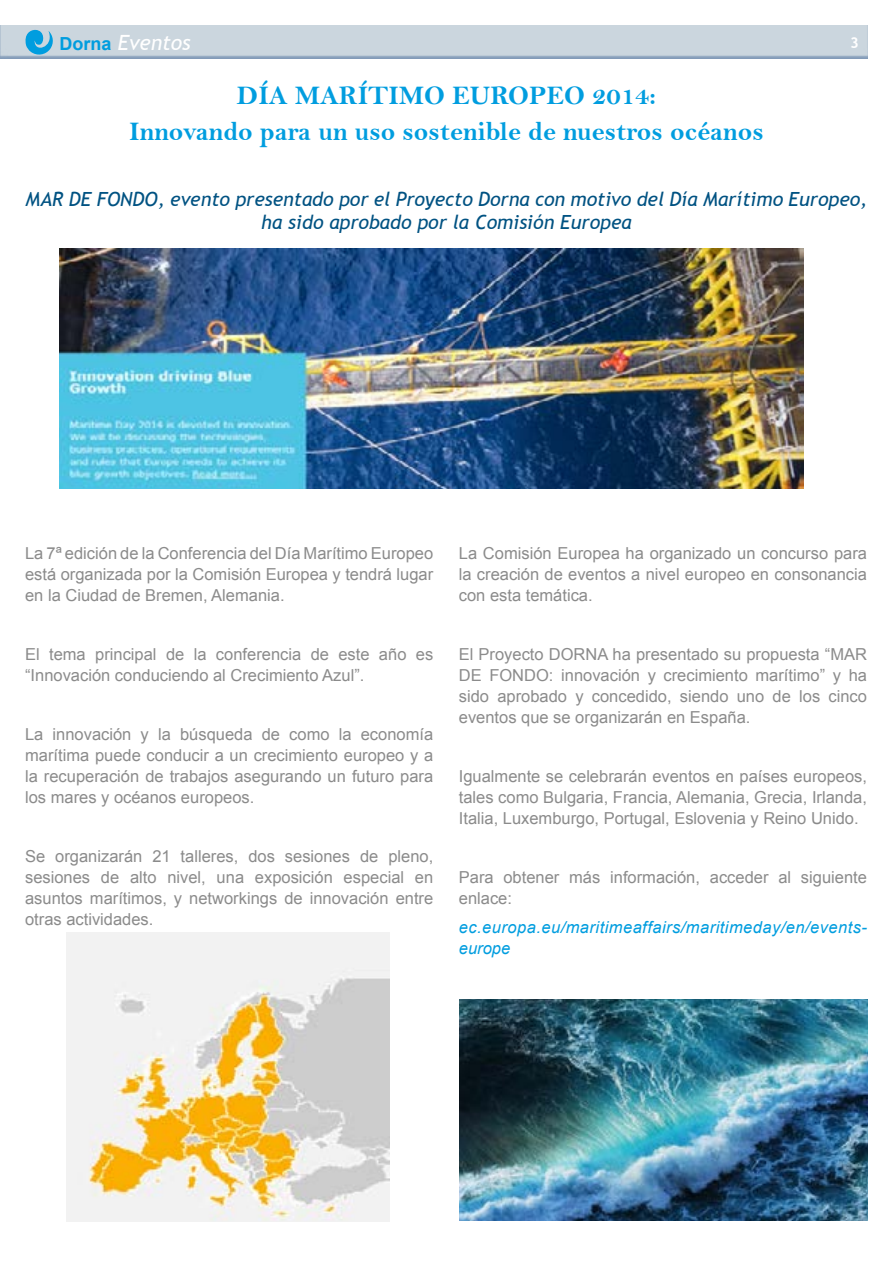
<style>
.page{position:relative;width:893px;height:1263px;background:#fff}
.page>*{position:absolute;margin:0;border:0;box-sizing:border-box;transform-origin:0 0}
.t1{font:27px/35.5px "Bell MT Bold";color:#009ddf;text-align:center}
.t2{font:italic 21px "Trebuchet MS";color:#fff}
.t3{font:italic 19.5px/22.5px "Trebuchet MS";color:#005282;text-align:center}
.t4{font:16.5px/21px "Arial";color:#8b8b8b;text-align:justify}
.t5{font:italic 16.5px/21px "Arial";letter-spacing:.03em;color:#009ddf}
.t6{font:700 15px "Trebuchet MS";color:#fff}
.s1{font-family:"Arial";font-weight:700;font-style:normal;font-size:18px;color:#009ddf}
</style>
<div class="page">
<div style="left:0;top:12px;width:879px;height:48px;background:#6b88ac;opacity:.75"></div>
<svg style="left:23px;top:30px;width:31px;height:26px"></svg>
<img style="left:59px;top:249px;width:744px;height:240px">
<img style="left:66px;top:932px;width:324px;height:289px">
<img style="left:459px;top:999px;width:408px;height:221px">
<p class="t2" style="left:60px;top:30px;width:133px"><span class="s1">Dorna</span> Eventos</p>
<h1 class="t1" style="left:129px;top:78px;width:636px">DÍA MARÍTIMO EUROPEO 2014:<br>Innovando para un uso sostenible de nuestros océanos</h1>
<p class="t6" style="left:850px;top:33px;width:10px">3</p>
<p class="t3" style="left:26px;top:188px;width:843px">MAR DE FONDO, evento presentado por el Proyecto Dorna con motivo del Día Marítimo Europeo, ha sido aprobado por la Comisión Europea</p>
<p class="t4" style="left:25px;top:543px;width:410px">La 7ª edición de la Conferencia del Día Marítimo Europeo está organizada por la Comisión Europea y tendrá lugar en la Ciudad de Bremen, Alemania.</p>
<p class="t4" style="left:25px;top:644px;width:410px">El tema principal de la conferencia de este año es “Innovación conduciendo al Crecimiento Azul”.</p>
<p class="t4" style="left:25px;top:724px;width:410px">La innovación y la búsqueda de como la economía marítima puede conducir a un crecimiento europeo y a la recuperación de trabajos asegurando un futuro para los mares y océanos europeos.</p>
<p class="t4" style="left:25px;top:846px;width:410px">Se organizarán 21 talleres, dos sesiones de pleno, sesiones de alto nivel, una exposición especial en asuntos marítimos, y networkings de innovación entre otras actividades.</p>
<p class="t4" style="left:459px;top:543px;width:410px">La Comisión Europea ha organizado un concurso para la creación de eventos a nivel europeo en consonancia con esta temática.</p>
<p class="t4" style="left:459px;top:644px;width:410px">El Proyecto DORNA ha presentado su propuesta “MAR DE FONDO: innovación y crecimiento marítimo” y ha sido aprobado y concedido, siendo uno de los cinco eventos que se organizarán en España.</p>
<p class="t4" style="left:459px;top:766px;width:410px">Igualmente se celebrarán eventos en países europeos, tales como Bulgaria, Francia, Alemania, Grecia, Irlanda, Italia, Luxemburgo, Portugal, Eslovenia y Reino Unido.</p>
<p class="t4" style="left:459px;top:867px;width:410px">Para obtener más información, acceder al siguiente enlace:</p>
<p class="t5" style="left:459px;top:917px;width:410px">ec.europa.eu/maritimeaffairs/maritimeday/en/events&shy;europe</p>
</div>
